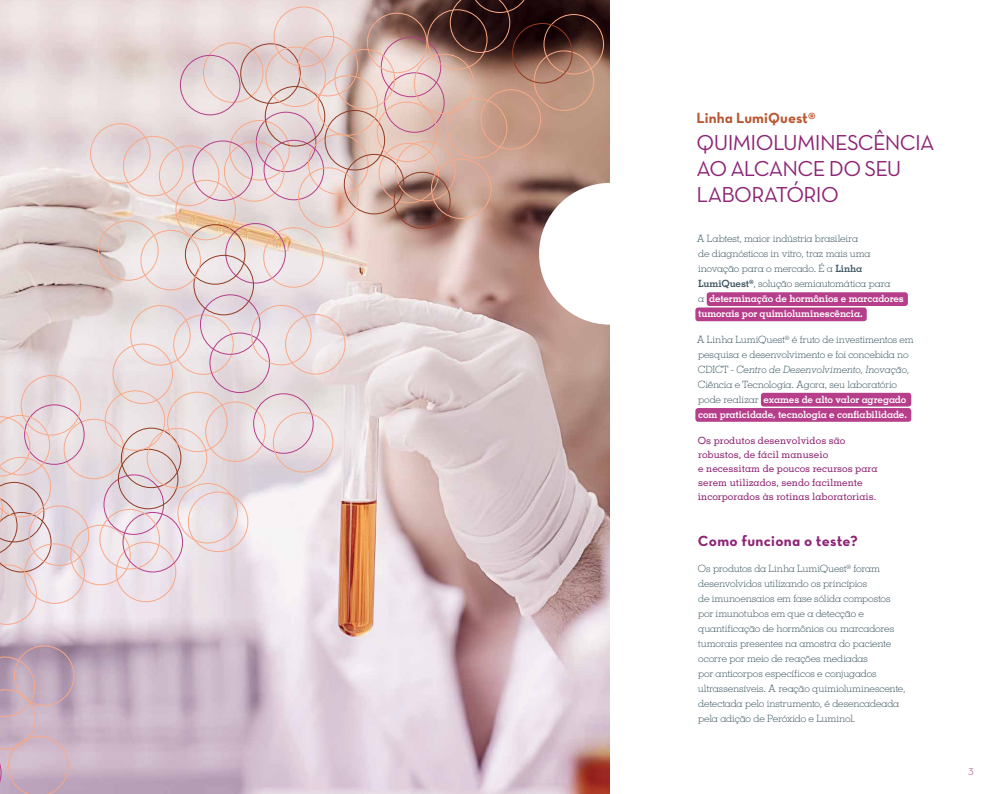
<style>
.page{position:relative;width:993px;height:794px;background:#fff}
.page>*{position:absolute;margin:0;border:0;box-sizing:border-box;transform-origin:0 0}
.t1{font:22px/26.4px "Neutra Text TF Book Alt";letter-spacing:-.03em;color:#8d2475}
.t2{font:15px "Neutra Text TF Bold Alt";letter-spacing:.02em;color:#8d2475}
.t3{font:15px "Neutra Text TF Bold Alt";letter-spacing:.005em;color:#b95832}
.t4{font:300 10px/15px "Memphis LT Std";letter-spacing:-.02em;color:#405965}
.t5{font:500 10px/14px "Memphis LT Std";color:#8d2475}
.t6{font:10px "Neutra Text TF Light Alt";color:#8d2475}
.s1{font-weight:700}
.s2{font-weight:700;color:#fff}
.s3{font-style:italic}
</style>
<div class="page">
<div style="left:695px;top:408px;width:215px;height:14px;background:#b63e8b;border-radius:3px"></div>
<div style="left:760px;top:393px;width:150px;height:13px;background:#b63e8b;border-radius:3px"></div>
<img style="left:0;top:0;width:609px;height:794px">
<div style="left:706px;top:292px;width:201px;height:14px;background:#b63e8b;border-radius:3px"></div>
<div style="left:695px;top:307px;width:171px;height:14px;background:#b63e8b;border-radius:3px"></div>
<svg style="left:0;top:645px;width:75px;height:149px;background:#c2a8ba"></svg>
<svg style="left:0;top:0;width:604px;height:625px;background:#d7c3c0"></svg>
<div style="left:539px;top:183px;width:141px;height:142px;background:#fff;border-radius:50%"></div>
<h2 class="t3" style="left:696px;top:109px;width:121px">Linha LumiQuest®</h2>
<h1 class="t1" style="left:696px;top:128px;width:239px">QUIMIOLUMINESCÊNCIA<br>AO ALCANCE</h1>
<h1 class="t1" style="left:828px;top:155px;width:48px">DO SEU</h1>
<h1 class="t1" style="left:696px;top:181px;width:131px">LABO RATÓRIO</h1>
<p class="t4" style="left:696px;top:231px;width:208px">A Labtest, maior indústria brasileira<br>de diagnósticos in vitro, traz mais uma inovação para o mercado. É a <span class="s1">Linha LumiQuest</span><sup>®</sup>, solução semiautomática para<br>a <span class="s2">determinação de hormônios e marcadores tumorais por quimioluminescência.</span></p>
<p class="t4" style="left:696px;top:332px;width:218px">A Linha LumiQuest<sup>®</sup> é fruto de investimentos em pesquisa e desenvolvimento e foi concebida no CDICT - <span class="s3">Centro de Desenvolvimento, Inovação</span>, Ciência e Tecnologia. Agora, seu laboratório pode realizar <span class="s2">exames de alto valor agregado com praticidade, tecnologia e confiabilidade.</span></p>
<p class="t5" style="left:697px;top:433px;width:181px">Os produtos desenvolvidos são robustos, de fácil manuseio<br>e necessitam de poucos recursos para serem utilizados, sendo facilmente incorporados às rotinas laboratoriais.</p>
<h2 class="t2" style="left:697px;top:531px;width:162px">Como funciona o teste?</h2>
<p class="t4" style="left:697px;top:561px;width:209px">Os produtos da Linha LumiQuest<sup>®</sup> foram desenvolvidos utilizando os princípios<br>de imunoensaios em fase sólida compostos por imunotubos em que a detecção e quantificação de hormônios ou marcadores tumorais presentes na amostra do paciente ocorre por meio de reações mediadas<br>por anticorpos específicos e conjugados ultrassensíveis. A reação quimioluminescente, detectada pelo instrumento, é desencadeada pela adição de Peróxido e Luminol.</p>
<p class="t6" style="left:967px;top:765px;width:7px">3</p>
</div>
